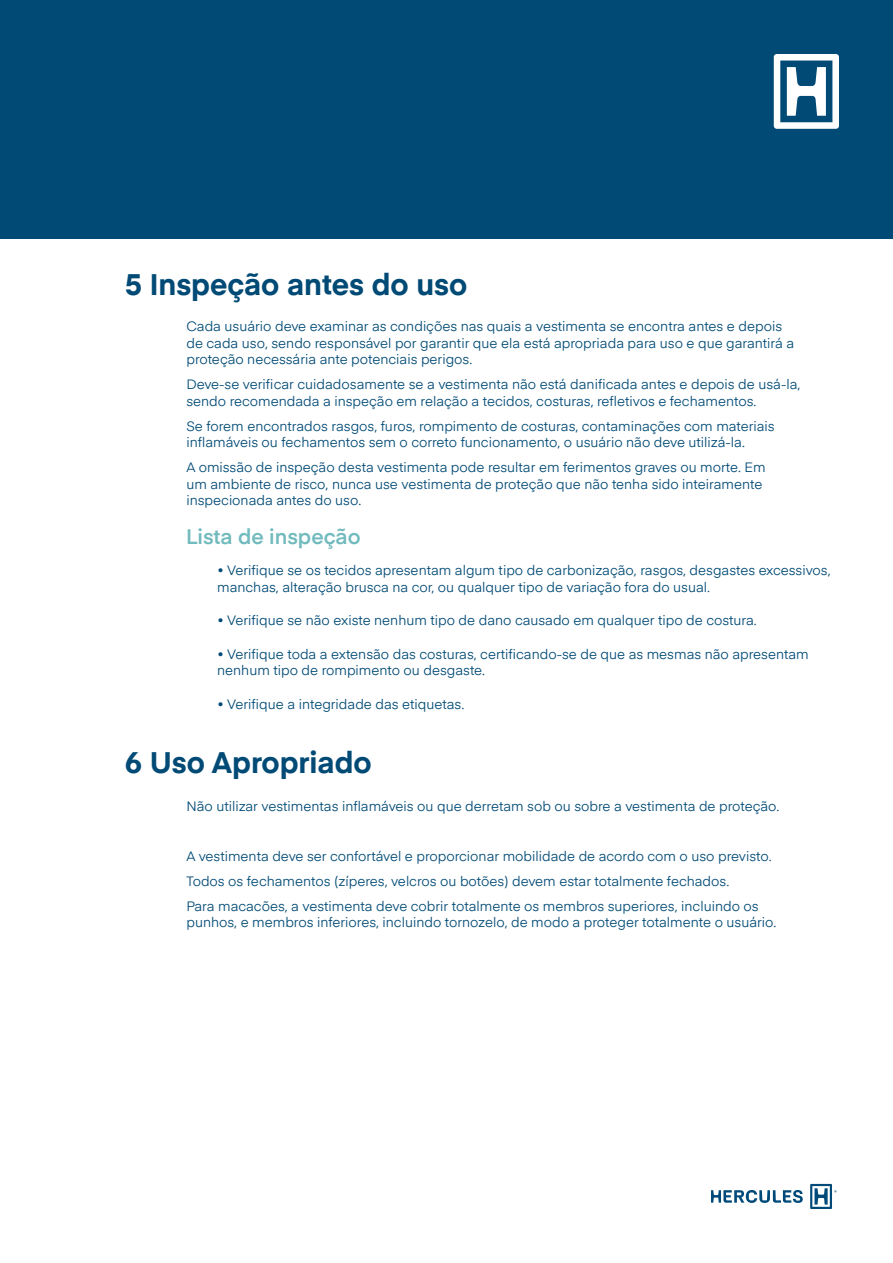
<style>
.page{position:relative;width:893px;height:1263px;background:#fff}
.page>*{position:absolute;margin:0;border:0;box-sizing:border-box;transform-origin:0 0}
.t1{font:700 29.7px "Eina 01";color:#004a75}
.t2{font:600 21px "Eina 01";color:#71babd}
.t3{font:13.5px/16.5px "Eina 01";color:#004a75}
</style>
<div class="page">
<div style="left:0;top:0;width:893px;height:238px;background:#004a75"></div>
<svg style="left:774px;top:54px;width:65px;height:75px"></svg>
<svg style="left:711px;top:1190px;width:92px;height:13px"></svg>
<svg style="left:810px;top:1184px;width:26px;height:25px"></svg>
<h1 class="t1" style="left:125px;top:262px;width:344px">5 Inspeção antes do uso</h1>
<p class="t3" style="left:186px;top:317px;width:609px">Cada usuário deve examinar as condições nas quais a vestimenta se encontra antes e depois de cada uso, sendo responsável por garantir que ela está apropriada para uso e que garantirá a proteção necessária ante potenciais perigos.</p>
<p class="t3" style="left:186px;top:375px;width:615px">Deve-se verificar cuidadosamente se a vestimenta não está danificada antes e depois de usá-la, sendo recomendada a inspeção em relação a tecidos, costuras, refletivos e fechamentos.</p>
<p class="t3" style="left:186px;top:417px;width:590px">Se forem encontrados rasgos, furos, rompimento de costuras, contaminações com materiais inflamáveis ou fechamentos sem o correto funcionamento, o usuário não deve utilizá-la.</p>
<p class="t3" style="left:186px;top:458px;width:581px">A omissão de inspeção desta vestimenta pode resultar em ferimentos graves ou morte. Em um ambiente de risco, nunca use vestimenta de proteção que não tenha sido inteiramente inspecionada antes do uso.</p>
<h2 class="t2" style="left:186px;top:521px;width:176px">Lista de inspeção</h2>
<p class="t3" style="left:217px;top:561px;width:615px">• Verifique se os tecidos apresentam algum tipo de carbonização, rasgos, desgastes excessivos, manchas, alteração brusca na cor, ou qualquer tipo de variação fora do usual.</p>
<p class="t3" style="left:217px;top:611px;width:541px">• Verifique se não existe nenhum tipo de dano causado em qualquer tipo de costura.</p>
<p class="t3" style="left:217px;top:645px;width:593px">• Verifique toda a extensão das costuras, certificando-se de que as mesmas não apresentam nenhum tipo de rompimento ou desgaste.</p>
<p class="t3" style="left:217px;top:695px;width:249px">• Verifique a integridade das etiquetas.</p>
<h1 class="t1" style="left:125px;top:740px;width:249px">6 Uso Apropriado</h1>
<p class="t3" style="left:186px;top:797px;width:595px">Não utilizar vestimentas inflamáveis ou que derretam sob ou sobre a vestimenta de proteção.</p>
<p class="t3" style="left:186px;top:843px;width:587px;line-height:25px">A vestimenta deve ser confortável e proporcionar mobilidade de acordo com o uso previsto.<br>Todos os fechamentos (zíperes, velcros ou botões) devem estar totalmente fechados.<br>Para macacões, a vestimenta deve cobrir totalmente os membros superiores, incluindo os</p>
<p class="t3" style="left:186px;top:913px;width:591px">punhos, e membros inferiores, incluindo tornozelo, de modo a proteger totalmente o usuário.</p>
</div>
